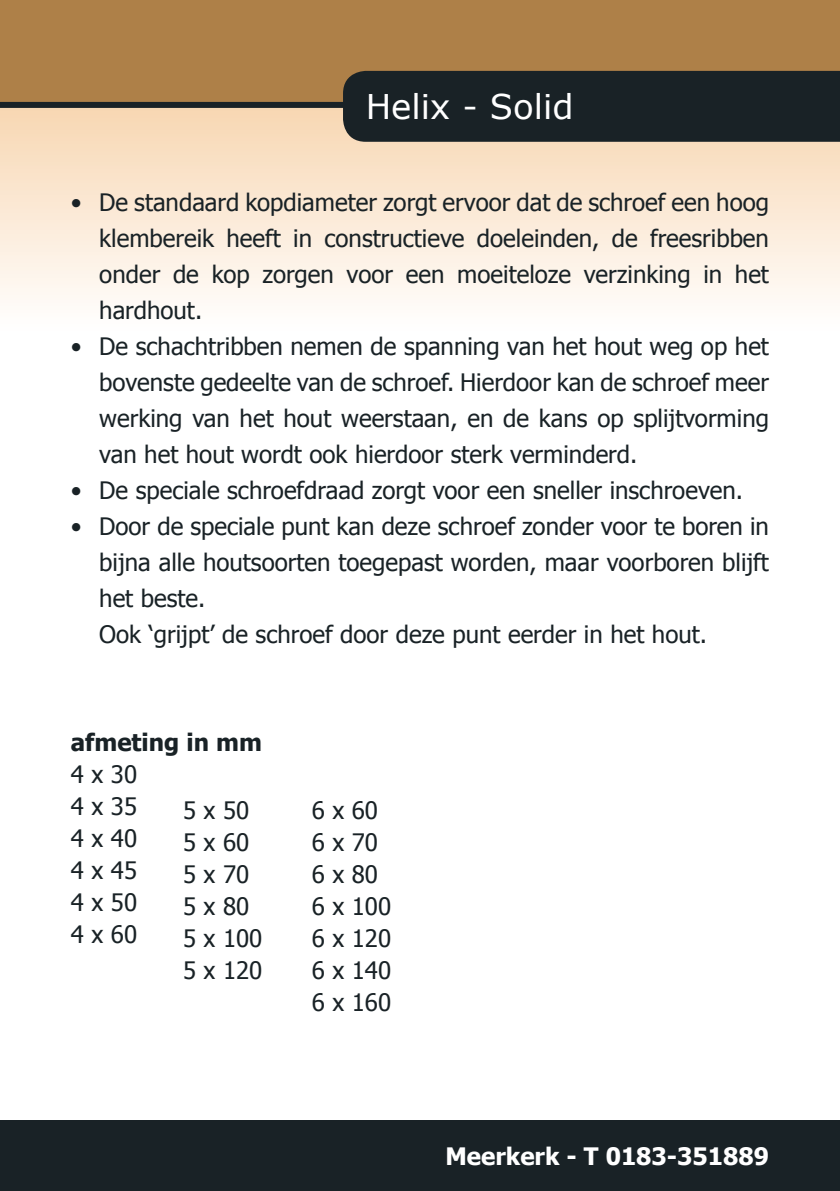
<style>
.page{position:relative;width:840px;height:1191px;background:#fff}
.page>*{position:absolute;margin:0;border:0;box-sizing:border-box;transform-origin:0 0}
.t1{font:34px "Verdana";color:#fff}
.t2{font:24px/32px "Tahoma";color:#192226;text-align:justify}
.t3{font:700 24px "Tahoma";color:#fff}
.t4{font:700 24px "Tahoma";color:#192226}
</style>
<div class="page">
<div style="left:0;top:0;width:839px;height:106px;background:#ae8048"></div>
<div style="left:0;top:106px;width:839px;height:227px;background:linear-gradient(to bottom,#f7d7b2,#fff)"></div>
<div style="left:0;top:102px;width:473px;height:6px;background:#192226"></div>
<div style="left:0;top:1120px;width:839px;height:71px;background:#192226"></div>
<div style="left:343px;top:71px;width:496px;height:71px;background:#192226"></div>
<h1 class="t1" style="left:365px;top:85px;width:209px">Helix - Solid</h1>
<p class="t2" style="left:99px;top:183px;width:670px;line-height:36px;text-indent:-28px">• De standaard kopdiameter zorgt ervoor dat de schroef een hoog klembereik heeft in constructieve doeleinden, de freesribben onder de kop zorgen voor een moeiteloze verzinking in het hardhout.</p>
<p class="t2" style="left:99px;top:327px;width:671px;line-height:36px;text-indent:-28px">• De schachtribben nemen de spanning van het hout weg op het bovenste gedeelte van de schroef. Hierdoor kan de schroef meer werking van het hout weerstaan, en de kans op splijtvorming van het hout wordt ook hierdoor sterk verminderd.</p>
<p class="t2" style="left:71px;top:473px;width:673px">• De speciale schroefdraad zorgt voor een sneller inschroeven.</p>
<p class="t2" style="left:99px;top:507px;width:671px;line-height:36px;text-align:left;text-indent:-28px">• Door de speciale punt kan deze schroef zonder voor te boren in bijna alle houtsoorten toegepast worden, maar voorboren blijft het beste.<br>Ook ‘grijpt’ de schroef door deze punt eerder in het hout.</p>
<p class="t4" style="left:71px;top:726px;width:192px">afmeting in mm</p>
<p class="t2" style="left:71px;top:757px;width:68px">4 x 30<br>4 x 35<br>4 x 40<br>4 x 45<br>4 x 50<br>4 x 60</p>
<p class="t2" style="left:183px;top:793px;width:81px;text-align:left">5 x 50<br>5 x 60<br>5 x 70<br>5 x 80<br>5 x 100<br>5 x 120</p>
<p class="t2" style="left:311px;top:793px;width:81px;text-align:left">6 x 60<br>6 x 70<br>6 x 80<br>6 x 100<br>6 x 120<br>6 x 140<br>6 x 160</p>
<p class="t3" style="left:445px;top:1139px;width:325px">Meerkerk - T 0183-351889</p>
</div>
